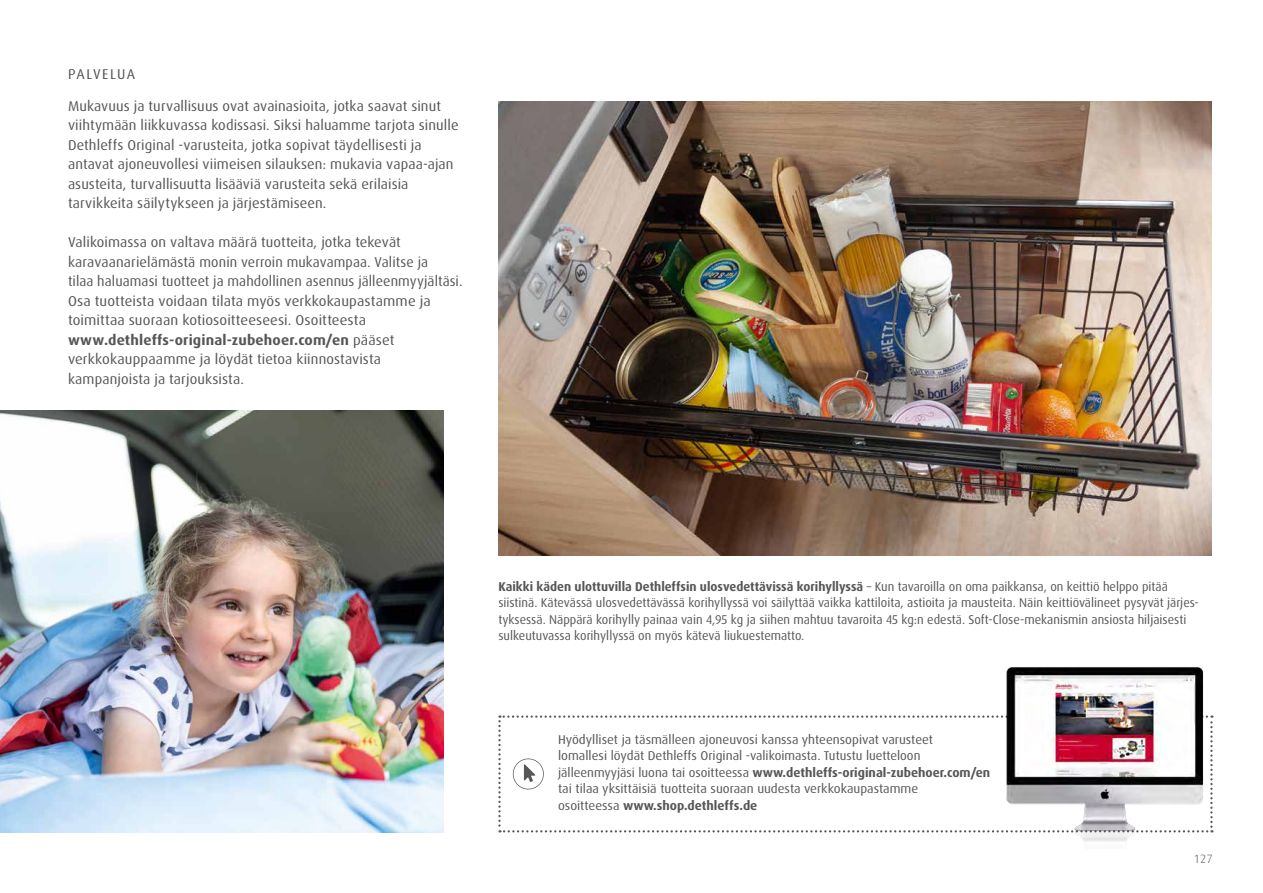
<style>
.page{position:relative;width:1263px;height:893px;background:#fff}
.page>*{position:absolute;margin:0;border:0;box-sizing:border-box;transform-origin:0 0}
.t1{font:14.25px/19.5px "Dax OT";letter-spacing:.005em;color:#565656}
.t2{font:14.25px "Dax OT";letter-spacing:.095em;color:#565656}
.t3{font:12.75px/16.5px "Dax OT";color:#565656}
.t4{font:300 12px "Dax OT";color:#565656}
.s1{font-weight:700}
</style>
<div class="page">
<img style="left:0;top:410px;width:444px;height:422px">
<img style="left:959px;top:667px;width:255px;height:175px">
<img style="left:498px;top:102px;width:714px;height:454px">
<svg style="left:498px;top:715px;width:714px;height:117px"></svg>
<p class="t2" style="left:68px;top:65px;width:69px">PALVELUA</p>
<p class="t1" style="left:68px;top:96px;width:392px">Mukavuus ja turvallisuus ovat avainasioita, jotka saavat sinut viihtymään liikkuvassa kodissasi. Siksi haluamme tarjota sinulle Dethleffs Original -varusteita, jotka sopivat täydellisesti ja antavat ajoneuvollesi viimeisen silauksen: mukavia vapaa-ajan asusteita, turvallisuutta lisääviä varusteita sekä erilaisia tarvikkeita säilytykseen ja järjestämiseen.</p>
<p class="t1" style="left:68px;top:233px;width:396px">Valikoimassa on valtava määrä tuotteita, jotka tekevät karavaanarielämästä monin verroin mukavampaa. Valitse ja<br>tilaa haluamasi tuotteet ja mahdollinen asennus jälleenmyyjältäsi.<br>Osa tuotteista voidaan tilata myös verkkokaupastamme ja toimittaa suoraan kotiosoitteeseesi. Osoitteesta <span class="s1">www.dethleffs-original-zubehoer.com/en</span> pääset verkkokauppaamme ja löydät tietoa kiinnostavista kampanjoista ja tarjouksista.</p>
<p class="t3" style="left:498px;top:578px;width:702px"><span class="s1">Kaikki käden ulottuvilla Dethleffsin ulosvedettävissä korihyllyssä</span> – Kun tavaroilla on oma paikkansa, on keittiö helppo pitää siistinä. Kätevässä ulosvedettävässä korihyllyssä voi säilyttää vaikka kattiloita, astioita ja mausteita. Näin keittiövälineet pysyvät järjes&shy;tyksessä. Näppärä korihylly painaa vain 4,95 kg ja siihen mahtuu tavaroita 45 kg:n edestä. Soft-Close-mekanismin ansiosta hiljaisesti sulkeutuvassa korihyllyssä on myös kätevä liukuestematto.</p>
<p class="t3" style="left:558px;top:731px;width:434px">Hyödylliset ja täsmälleen ajoneuvosi kanssa yhteensopivat varusteet<br>lomallesi löydät Dethleffs Original -valikoimasta. Tutustu luetteloon jälleenmyyjäsi luona tai osoitteessa <span class="s1">www.dethleffs-original-zubehoer.com/en </span>tai tilaa yksittäisiä tuotteita suoraan uudesta verkkokaupastamme<br>osoitteessa <span class="s1">www.shop.dethleffs.de</span></p>
<p class="t4" style="left:1194px;top:851px;width:19px">127</p>
</div>
